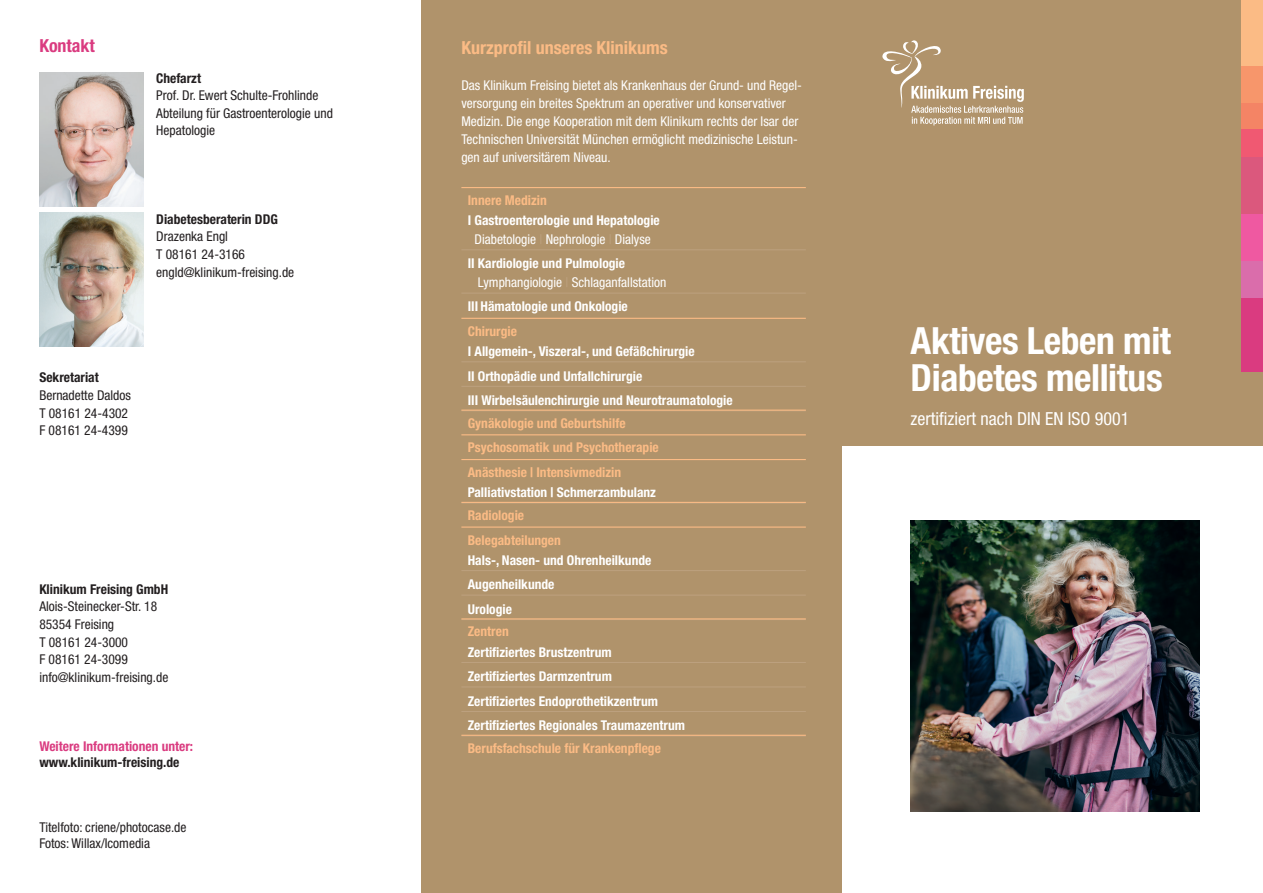
<style>
.page{position:relative;width:1263px;height:893px;background:#fff}
.page>*{position:absolute;margin:0;border:0;box-sizing:border-box;transform-origin:0 0}
.t1{font:700 condensed 37.5px/37.5px "Helvetica Neue LT Std";letter-spacing:-.01em;color:#fff}
.t2{font:condensed 18px "Helvetica Neue LT Std";color:#fff}
.t3{font:700 condensed 18px "Helvetica Neue";color:#fbbb85}
.t4{font:700 condensed 18px "Helvetica Neue LT Std";color:#da3b80}
.t5{font:700 condensed 13.5px/24.5px "Helvetica Neue";color:#fff}
.t6{font:condensed 13.5px/18px "Helvetica Neue";color:#fff}
.t7{font:condensed 13.5px/17.7px "Helvetica Neue LT Std";color:#231f20}
.t8{font:700 condensed 13.5px/24.8px "Helvetica Neue";color:#fbbb85}
.t9{font:700 condensed 13.5px "Helvetica Neue LT Std";color:#231f20}
.t10{font:700 condensed 13.5px "Helvetica Neue LT Std";color:#da3b80}
.s1{font-weight:400}
.s2{font-weight:400;color:#bda17f}
.s3{font-weight:700}
.s4{color:#bda17f}
</style>
<div class="page">
<div style="left:842px;top:0;width:421px;height:446px;background:#b0936b"></div>
<div style="left:1242px;top:260px;width:21px;height:39px;background:#da6dab"></div>
<div style="left:1242px;top:299px;width:21px;height:73px;background:#da3b80"></div>
<div style="left:1242px;top:214px;width:21px;height:46px;background:#ef59a1"></div>
<div style="left:1242px;top:157px;width:21px;height:57px;background:#db587d"></div>
<div style="left:1242px;top:0;width:21px;height:67px;background:#fbbb85"></div>
<div style="left:1242px;top:67px;width:21px;height:36px;background:#f7966b"></div>
<div style="left:1242px;top:103px;width:21px;height:26px;background:#f48465"></div>
<div style="left:1242px;top:129px;width:21px;height:28px;background:#f05972"></div>
<div style="left:421px;top:0;width:421px;height:893px;background:#b0936b"></div>
<svg style="left:882px;top:40px;width:142px;height:85px"></svg>
<hr style="left:461px;top:187px;width:345px;height:1px;background:#fbbb85">
<hr style="left:461px;top:249px;width:345px;height:1px;background:#bda17f">
<hr style="left:461px;top:293px;width:345px;height:1px;background:#bda17f">
<hr style="left:461px;top:318px;width:345px;height:1px;background:#fbbb85">
<hr style="left:461px;top:361px;width:345px;height:1px;background:#bda17f">
<hr style="left:461px;top:386px;width:345px;height:1px;background:#bda17f">
<hr style="left:461px;top:410px;width:345px;height:1px;background:#fbbb85">
<hr style="left:461px;top:434px;width:345px;height:1px;background:#fbbb85">
<hr style="left:461px;top:459px;width:345px;height:1px;background:#fbbb85">
<hr style="left:461px;top:503px;width:345px;height:1px;background:#bda17f">
<hr style="left:461px;top:502px;width:345px;height:1px;background:#fbbb85">
<hr style="left:461px;top:526px;width:345px;height:2px;background:#fbbb85">
<hr style="left:461px;top:570px;width:345px;height:1px;background:#bda17f">
<hr style="left:461px;top:595px;width:345px;height:1px;background:#bda17f">
<hr style="left:461px;top:619px;width:345px;height:1px;background:#bda17f">
<hr style="left:461px;top:618px;width:345px;height:1px;background:#fbbb85">
<hr style="left:461px;top:662px;width:345px;height:1px;background:#bda17f">
<hr style="left:461px;top:687px;width:345px;height:1px;background:#bda17f">
<hr style="left:461px;top:711px;width:345px;height:1px;background:#bda17f">
<hr style="left:461px;top:736px;width:345px;height:1px;background:#bda17f">
<hr style="left:461px;top:735px;width:345px;height:1px;background:#fbbb85">
<img style="left:39px;top:72px;width:105px;height:134px">
<img style="left:39px;top:213px;width:105px;height:134px">
<img style="left:910px;top:521px;width:289px;height:291px">
<h2 class="t4" style="left:39px;top:35px;width:57px">Kontakt</h2>
<p class="t9" style="left:156px;top:70px;width:46px">Chefarzt</p>
<p class="t7" style="left:156px;top:86px;width:178px">Prof. Dr. Ewert Schulte-Frohlinde<br>Abteilung für Gastroenterologie und<br>Hepatologie</p>
<p class="t9" style="left:156px;top:211px;width:123px">Diabetesberaterin DDG</p>
<p class="t7" style="left:156px;top:228px;width:140px">Drazenka Engl<br>T 08161 24-3166 engld@klinikum-freising.de</p>
<p class="t9" style="left:39px;top:369px;width:61px">Sekretariat</p>
<p class="t7" style="left:39px;top:386px;width:93px">Bernadette Daldos<br>T 08161 24-4302<br>F 08161 24-4399</p>
<p class="t9" style="left:39px;top:581px;width:130px">Klinikum Freising GmbH</p>
<p class="t7" style="left:39px;top:598px;width:131px">Alois-Steinecker-Str. 18<br>85354 Freising<br>T 08161 24-3000<br>F 08161 24-3099 info@klinikum-freising.de</p>
<p class="t10" style="left:39px;top:738px;width:155px">Weitere Informationen unter:</p>
<p class="t9" style="left:39px;top:754px;width:142px">www.klinikum-freising.de</p>
<p class="t7" style="left:39px;top:819px;width:149px;line-height:16.2px">Titelfoto: criene/photocase.de<br>Fotos: Willax/Icomedia</p>
<h2 class="t3" style="left:461px;top:37px;width:208px">Kurzprofil unseres Klinikums</h2>
<p class="t6" style="left:461px;top:77px;width:342px">Das Klinikum Freising bietet als Krankenhaus der Grund- und Regel&shy;versorgung ein breites Spektrum an operativer und konservativer Medizin. Die enge Kooperation mit dem Klinikum rechts der Isar der Technischen Universität München ermöglicht medizinische Leistun&shy;gen auf universitärem Niveau.</p>
<p class="t8" style="left:468px;top:188px;width:81px">Innere Medizin</p>
<p class="t5" style="left:468px;top:210px;width:194px;line-height:19.5px;text-align:center">I Gastroenterologie und Hepatologie<br><span class="s1">Diabetologie</span> <span class="s2">|</span> <span class="s1">Nephrologie</span> <span class="s2">|</span> <span class="s1">Dialyse</span></p>
<p class="t6" style="left:478px;top:253px;width:190px;line-height:19.5px;text-indent:-10px"><span class="s3">II Kardiologie und Pulmologie<br></span>Lymphangiologie <span class="s4">|</span> Schlaganfallstation</p>
<p class="t5" style="left:468px;top:294px;width:162px">III Hämatologie und Onkologie</p>
<p class="t8" style="left:468px;top:318px;width:51px">Chirurgie</p>
<p class="t5" style="left:468px;top:339px;width:266px">I Allgemein-, Viszeral-, und Gefäßchirurgie<br>II Orthopädie und Unfallchirurgie<br>III Wirbelsäulenchirurgie und Neurotraumatologie</p>
<p class="t8" style="left:468px;top:410px;width:193px">Gynäkologie und Geburtshilfe<br>Psychosomatik und Psychotherapie<br>Anästhesie | Intensivmedizin</p>
<p class="t5" style="left:468px;top:480px;width:190px">Palliativstation | Schmerzambulanz</p>
<p class="t8" style="left:468px;top:503px;width:95px">Radiologie<br>Belegabteilungen</p>
<p class="t5" style="left:468px;top:548px;width:185px">Hals-, Nasen- und Ohrenheilkunde<br>Augenheilkunde<br>Urologie</p>
<p class="t8" style="left:468px;top:619px;width:42px">Zentren</p>
<p class="t5" style="left:468px;top:639px;width:219px">Zertifiziertes Brustzentrum<br>Zertifiziertes Darmzentrum<br>Zertifiziertes Endoprothetikzentrum Zertifiziertes Regionales Traumazentrum</p>
<p class="t8" style="left:468px;top:735px;width:195px">Berufsfachschule für Krankenpflege</p>
<h1 class="t1" style="left:910px;top:321px;width:262px">Aktives Leben mit<br>Diabetes mellitus</h1>
<h2 class="t2" style="left:910px;top:408px;width:220px">zertifiziert nach DIN EN ISO 9001</h2>
</div>
